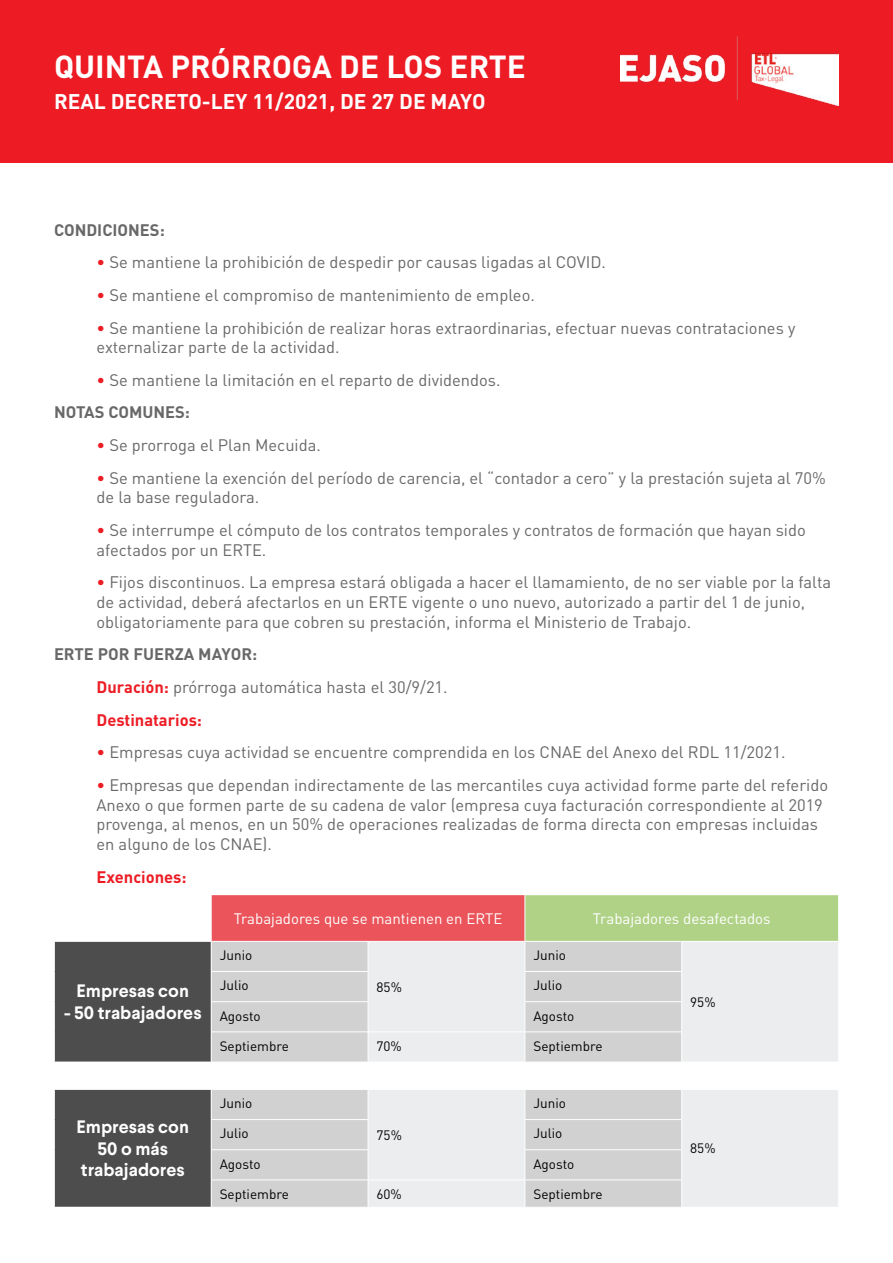
<style>
.page{position:relative;width:893px;height:1263px;background:#fff}
.page>*{position:absolute;margin:0;border:0;box-sizing:border-box;transform-origin:0 0}
.t1{font:700 31.5px "DIN Pro";color:#fff}
.t2{font:700 21px "DIN Pro";color:#fff}
.t3{font:700 18px/21.6px "Larsseit";color:#fff;text-align:center}
.t4{font:16.5px/19.8px "DIN Pro";color:#676867}
.t5{font:16.5px/19.8px "DIN Pro";color:#676867}
.t6{font:700 16.5px "DIN Pro";color:#676867}
.t7{font:700 16.5px "DIN Pro";color:#ed1c24}
.t8{font:15px "DIN Pro";color:#fff}
.t9{font:13.5px "DIN Pro";color:#000}
.s1{color:#ed1c24}
.s2{font-weight:700}
.s3{font-weight:700;color:#ed1c24}
</style>
<div class="page">
<div style="left:0;top:0;width:893px;height:162px;background:#ed1c24"></div>
<img style="left:620px;top:37px;width:219px;height:68px">
<div style="left:211px;top:895px;width:314px;height:46px;background:#ea545a"></div>
<div style="left:525px;top:895px;width:314px;height:46px;background:#b0d287"></div>
<div style="left:54px;top:941px;width:157px;height:121px;background:#4d4d4d"></div>
<div style="left:682px;top:941px;width:157px;height:121px;background:#ecedee"></div>
<div style="left:54px;top:1089px;width:157px;height:118px;background:#4d4d4d"></div>
<div style="left:682px;top:1089px;width:157px;height:118px;background:#ecedee"></div>
<hr style="left:211px;top:895px;width:1px;height:46px;background:#fff">
<hr style="left:524px;top:895px;width:1px;height:46px;background:#fff">
<hr style="left:838px;top:895px;width:1px;height:46px;background:#fff">
<hr style="left:54px;top:941px;width:157px;height:1px;background:#fff">
<svg style="left:54px;top:942px;width:1px;height:29px"></svg>
<hr style="left:54px;top:971px;width:1px;height:31px;background:#fff">
<hr style="left:54px;top:1002px;width:1px;height:30px;background:#fff">
<hr style="left:54px;top:1032px;width:1px;height:30px;background:#fff">
<hr style="left:682px;top:941px;width:157px;height:1px;background:#fff">
<svg style="left:838px;top:942px;width:1px;height:29px"></svg>
<hr style="left:838px;top:971px;width:1px;height:31px;background:#fff">
<hr style="left:838px;top:1002px;width:1px;height:30px;background:#fff">
<hr style="left:838px;top:1032px;width:1px;height:30px;background:#fff">
<svg style="left:211px;top:941px;width:471px;height:121px;background:#dbdbdc"></svg>
<hr style="left:211px;top:1031px;width:157px;height:1px;background:#fff">
<hr style="left:211px;top:1032px;width:1px;height:30px;background:#fff">
<hr style="left:368px;top:1031px;width:157px;height:1px;background:#fff">
<hr style="left:368px;top:1032px;width:1px;height:30px;background:#fff">
<hr style="left:525px;top:1031px;width:157px;height:1px;background:#fff">
<hr style="left:524px;top:1032px;width:1px;height:30px;background:#fff">
<hr style="left:681px;top:1032px;width:1px;height:30px;background:#fff">
<hr style="left:54px;top:1089px;width:157px;height:1px;background:#fff">
<svg style="left:54px;top:1089px;width:1px;height:30px"></svg>
<hr style="left:54px;top:1119px;width:1px;height:31px;background:#fff">
<hr style="left:54px;top:1150px;width:1px;height:30px;background:#fff">
<svg style="left:54px;top:1180px;width:1px;height:27px"></svg>
<hr style="left:682px;top:1089px;width:157px;height:1px;background:#fff">
<svg style="left:838px;top:1090px;width:1px;height:29px"></svg>
<hr style="left:838px;top:1119px;width:1px;height:31px;background:#fff">
<hr style="left:838px;top:1150px;width:1px;height:30px;background:#fff">
<svg style="left:838px;top:1180px;width:1px;height:27px"></svg>
<svg style="left:211px;top:1090px;width:471px;height:117px;background:#dbdbdc"></svg>
<h1 class="t1" style="left:54px;top:40px;width:473px">QUINTA PRÓRROGA DE LOS ERTE</h1>
<p class="t2" style="left:54px;top:84px;width:433px">REAL DECRETO-LEY 11/2021, DE 27 DE MAYO</p>
<p class="t6" style="left:54px;top:216px;width:112px">CONDICIONES:</p>
<p class="t4" style="left:97px;top:252px;width:511px"><span class="s1">•</span> Se mantiene la prohibición de despedir por causas ligadas al COVID.</p>
<p class="t4" style="left:97px;top:284px;width:440px"><span class="s1">•</span> Se mantiene el compromiso de mantenimiento de empleo.</p>
<p class="t4" style="left:97px;top:317px;width:700px"><span class="s1">•</span> Se mantiene la prohibición de realizar horas extraordinarias, efectuar nuevas contrataciones y externalizar parte de la actividad.</p>
<p class="t4" style="left:54px;top:363px;width:448px;line-height:32.5px;text-indent:43px"><span class="s1">•</span> Se mantiene la limitación en el reparto de dividendos.<br><span class="s2">NOTAS COMUNES:</span></p>
<p class="t5" style="left:97px;top:433px;width:226px"><span class="s1">•</span> Se prorroga el Plan Mecuida.</p>
<p class="t5" style="left:97px;top:466px;width:731px"><span class="s1">•</span> Se mantiene la exención del período de carencia, el “contador a cero” y la prestación sujeta al 70% de la base reguladora.</p>
<p class="t5" style="left:97px;top:518px;width:711px"><span class="s1">•</span> Se interrumpe el cómputo de los contratos temporales y contratos de formación que hayan sido afectados por un ERTE.</p>
<p class="t5" style="left:97px;top:571px;width:736px"><span class="s1">•</span> Fijos discontinuos. La empresa estará obligada a hacer el llamamiento, de no ser viable por la falta de actividad, deberá afectarlos en un ERTE vigente o uno nuevo, autorizado a partir del 1 de junio, obligatoriamente para que cobren su prestación, informa el Ministerio de Trabajo.</p>
<p class="t4" style="left:97px;top:637px;width:353px;line-height:32.5px;text-indent:-43px"><span class="s2">ERTE POR FUERZA MAYOR:<br></span><span class="s3">Duración:</span> prórroga automática hasta el 30/9/21.<br><span class="s3">Destinatarios:</span></p>
<p class="t4" style="left:97px;top:742px;width:690px"><span class="s1">•</span> Empresas cuya actividad se encuentre comprendida en los CNAE del Anexo del RDL 11/2021.</p>
<p class="t4" style="left:97px;top:774px;width:733px"><span class="s1">•</span> Empresas que dependan indirectamente de las mercantiles cuya actividad forme parte del referido Anexo o que formen parte de su cadena de valor (empresa cuya facturación correspondiente al 2019 provenga, al menos, en un 50% de operaciones realizadas de forma directa con empresas incluidas en alguno de los CNAE).</p>
<p class="t7" style="left:97px;top:863px;width:92px">Exenciones:</p>
<p class="t8" style="left:234px;top:908px;width:270px">Trabajadores que se mantienen en ERTE</p>
<p class="t8" style="left:593px;top:908px;width:179px">Trabajadores desafectados</p>
<p class="t3" style="left:77px;top:980px;width:114px">Empresas con</p>
<p class="t3" style="left:64px;top:1002px;width:139px">- 50 trabajadores</p>
<p class="t3" style="left:77px;top:1116px;width:114px">Empresas con<br>50 o más trabajadores</p>
<p class="t9" style="left:220px;top:946px;width:34px">Junio</p>
<p class="t9" style="left:533px;top:946px;width:34px">Junio</p>
<p class="t9" style="left:220px;top:976px;width:30px">Julio</p>
<p class="t9" style="left:533px;top:976px;width:30px">Julio</p>
<p class="t9" style="left:220px;top:1006px;width:42px">Agosto</p>
<p class="t9" style="left:533px;top:1006px;width:42px">Agosto</p>
<p class="t9" style="left:220px;top:1037px;width:71px">Septiembre</p>
<p class="t9" style="left:377px;top:1037px;width:27px">70%</p>
<p class="t9" style="left:533px;top:1037px;width:71px">Septiembre</p>
<p class="t9" style="left:377px;top:978px;width:27px">85%</p>
<p class="t9" style="left:220px;top:1094px;width:34px">Junio</p>
<p class="t9" style="left:533px;top:1094px;width:34px">Junio</p>
<p class="t9" style="left:220px;top:1124px;width:30px">Julio</p>
<p class="t9" style="left:533px;top:1124px;width:30px">Julio</p>
<p class="t9" style="left:220px;top:1154px;width:42px">Agosto</p>
<p class="t9" style="left:533px;top:1154px;width:42px">Agosto</p>
<p class="t9" style="left:220px;top:1185px;width:71px">Septiembre</p>
<p class="t9" style="left:377px;top:1185px;width:27px">60%</p>
<p class="t9" style="left:533px;top:1185px;width:71px">Septiembre</p>
<p class="t9" style="left:377px;top:1126px;width:27px">75%</p>
<p class="t9" style="left:690px;top:993px;width:27px">95%</p>
<p class="t9" style="left:690px;top:1139px;width:27px">85%</p>
</div>
